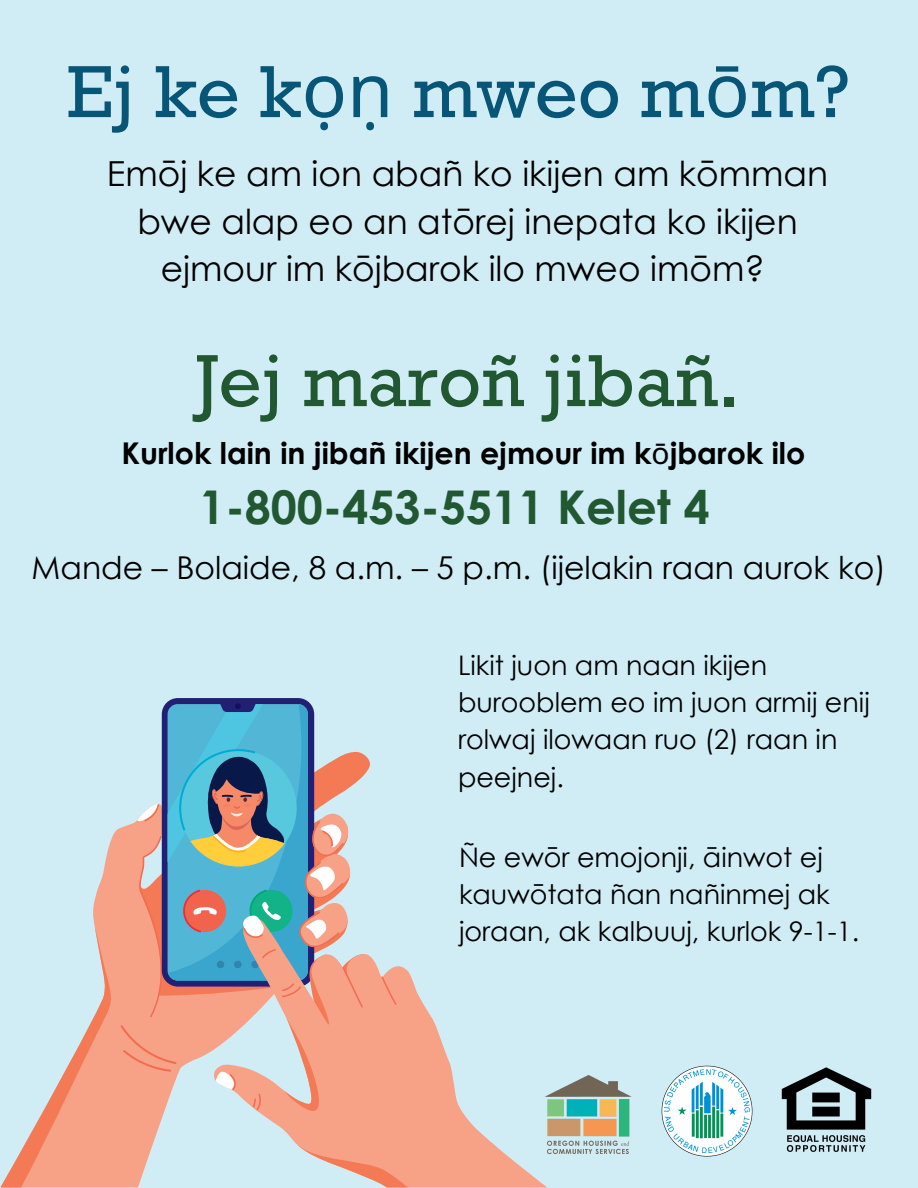
<style>
.page{position:relative;width:918px;height:1188px;background:#d0edf6}
.page>*{position:absolute;margin:0;border:0;box-sizing:border-box;transform-origin:0 0}
.t1{font:75px "Rockwell";color:#075577}
.t2{font:75px "Rockwell";color:#215731}
.t3{font:700 46.5px "Century Gothic";color:#215731}
.t4{font:34.5px/47.2px "Century Gothic";color:#000;text-align:center}
.t5{font:31.5px "Century Gothic";color:#000}
.t6{font:700 30px "Century Gothic";color:#000}
.t7{font:27px/37.2px "Century Gothic";color:#000}
.s1{font-family:"Noto Sans"}
.s2{font-family:"Noto Sans";font-weight:400}
</style>
<div class="page">
<img style="left:781px;top:1067px;width:91px;height:85px">
<img style="left:661px;top:1066px;width:91px;height:91px">
<svg style="left:93px;top:827px;width:66px;height:360px;fill:#f7a287"></svg>
<svg style="left:0;top:927px;width:111px;height:260px"></svg>
<svg style="left:281px;top:966px;width:266px;height:221px"></svg>
<svg style="left:296px;top:1143px;width:112px;height:44px"></svg>
<svg style="left:121px;top:702px;width:276px;height:426px"></svg>
<img style="left:541px;top:1071px;width:91px;height:93px">
<h4 class="t1" style="left:66px;top:46px;width:785px">Ej ke k<span class="s1">ọṇ</span> mweo m<span class="s1">ō</span>m?</h4>
<h2 class="t4" style="left:107px;top:149px;width:723px">Emōj ke am ion abañ ko ikijen am kōmman bwe alap eo an atōrej inepata ko ikijen ejmour im kōjbarok ilo mweo imōm?</h2>
<h3 class="t2" style="left:195px;top:335px;width:546px">Jej maroñ jibañ.</h3>
<p class="t6" style="left:121px;top:434px;width:685px">Kurlok lain in jibañ ikijen ejmour im k<span class="s2">ō</span>jbarok ilo</p>
<p class="t3" style="left:199px;top:477px;width:512px">1-800-453-5511 Kelet 4</p>
<p class="t5" style="left:32px;top:548px;width:856px">Mande – Bolaide, 8 a.m. – 5 p.m. (ijelakin raan aurok ko)</p>
<p class="t7" style="left:458px;top:646px;width:413px">Likit juon am naan ikijen burooblem eo im juon armij enij rolwaj ilowaan ruo (2) raan in peejnej.</p>
<p class="t7" style="left:459px;top:838px;width:402px">Ñe ewōr emojonji, āinwot ej kauwōtata ñan nañinmej ak joraan, ak kalbuuj, kurlok 9-1-1.</p>
</div>
